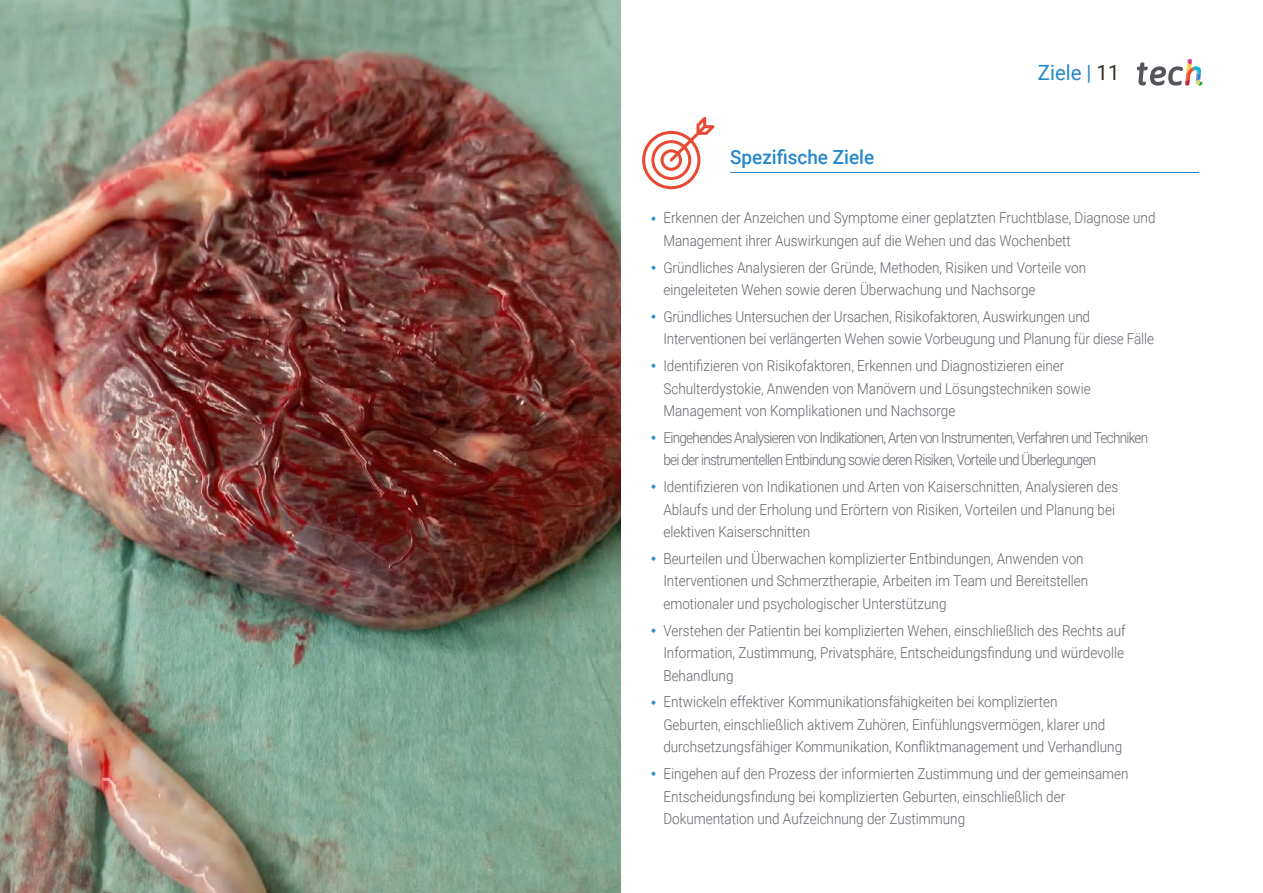
<style>
.page{position:relative;width:1263px;height:893px;background:#fff}
.page>*{position:absolute;margin:0;border:0;box-sizing:border-box;transform-origin:0 0}
.t1{font:21px "Roboto";color:#2488c9}
.t2{font:500 19.5px "Roboto";color:#2488c9}
.t3{font:300 15px/22.5px "Roboto";color:#61646a;scale:.9 1}
.t4{font:300 15px/22.5px "Roboto";letter-spacing:-.05em;color:#61646a;scale:.9 1}
.s1{color:#312e20}
</style>
<div class="page">
<hr style="left:730px;top:172px;width:469px;height:1px;background:#2488c9">
<svg style="left:642px;top:117px;width:72px;height:72px"></svg>
<img style="left:0;top:0;width:621px;height:893px">
<svg style="left:1137px;top:59px;width:65px;height:27px"></svg>
<h2 class="t2" style="left:730px;top:143px;width:145px">Spezifische Ziele</h2>
<h1 class="t1" style="left:1038px;top:57px;width:83px">Ziele | <span class="s1">11</span></h1>
<p class="t3" style="left:663px;top:206px;width:548px">Erkennen der Anzeichen und Symptome einer geplatzten Fruchtblase, Diagnose und<br>Management ihrer Auswirkungen auf die Wehen und das Wochenbett</p>
<p class="t3" style="left:663px;top:255px;width:471px">Gründliches Analysieren der Gründe, Methoden, Risiken und Vorteile von eingeleiteten Wehen sowie deren Überwachung und Nachsorge</p>
<p class="t3" style="left:663px;top:305px;width:547px">Gründliches Untersuchen der Ursachen, Risikofaktoren, Auswirkungen und<br>Interventionen bei verlängerten Wehen sowie Vorbeugung und Planung für diese Fälle</p>
<p class="t3" style="left:663px;top:354px;width:476px">Identifizieren von Risikofaktoren, Erkennen und Diagnostizieren einer<br>Schulterdystokie, Anwenden von Manövern und Lösungstechniken sowie<br>Management von Komplikationen und Nachsorge</p>
<p class="t4" style="left:663px;top:426px;width:540px">Eingehendes Analysieren von Indikationen, Arten von Instrumenten, Verfahren und Techniken bei der instrumentellen Entbindung sowie deren Risiken, Vorteile und Überlegungen</p>
<p class="t3" style="left:663px;top:475px;width:507px">Identifizieren von Indikationen und Arten von Kaiserschnitten, Analysieren des<br>Ablaufs und der Erholung und Erörtern von Risiken, Vorteilen und Planung bei elektiven Kaiserschnitten</p>
<p class="t3" style="left:663px;top:547px;width:474px">Beurteilen und Überwachen komplizierter Entbindungen, Anwenden von<br>Interventionen und Schmerztherapie, Arbeiten im Team und Bereitstellen emotionaler und psychologischer Unterstützung</p>
<p class="t3" style="left:663px;top:618px;width:515px;text-align:justify">Verstehen der Patientin bei komplizierten Wehen, einschließlich des Rechts auf Information, Zustimmung, Privatsphäre, Entscheidungsfindung und würdevolle Behandlung</p>
<p class="t3" style="left:663px;top:690px;width:511px">Entwickeln effektiver Kommunikationsfähigkeiten bei komplizierten<br>Geburten, einschließlich aktivem Zuhören, Einfühlungsvermögen, klarer und durchsetzungsfähiger Kommunikation, Konfliktmanagement und Verhandlung</p>
<p class="t3" style="left:663px;top:762px;width:518px">Eingehen auf den Prozess der informierten Zustimmung und der gemeinsamen<br>Entscheidungsfindung bei komplizierten Geburten, einschließlich der<br>Dokumentation und Aufzeichnung der Zustimmung</p>
</div>
